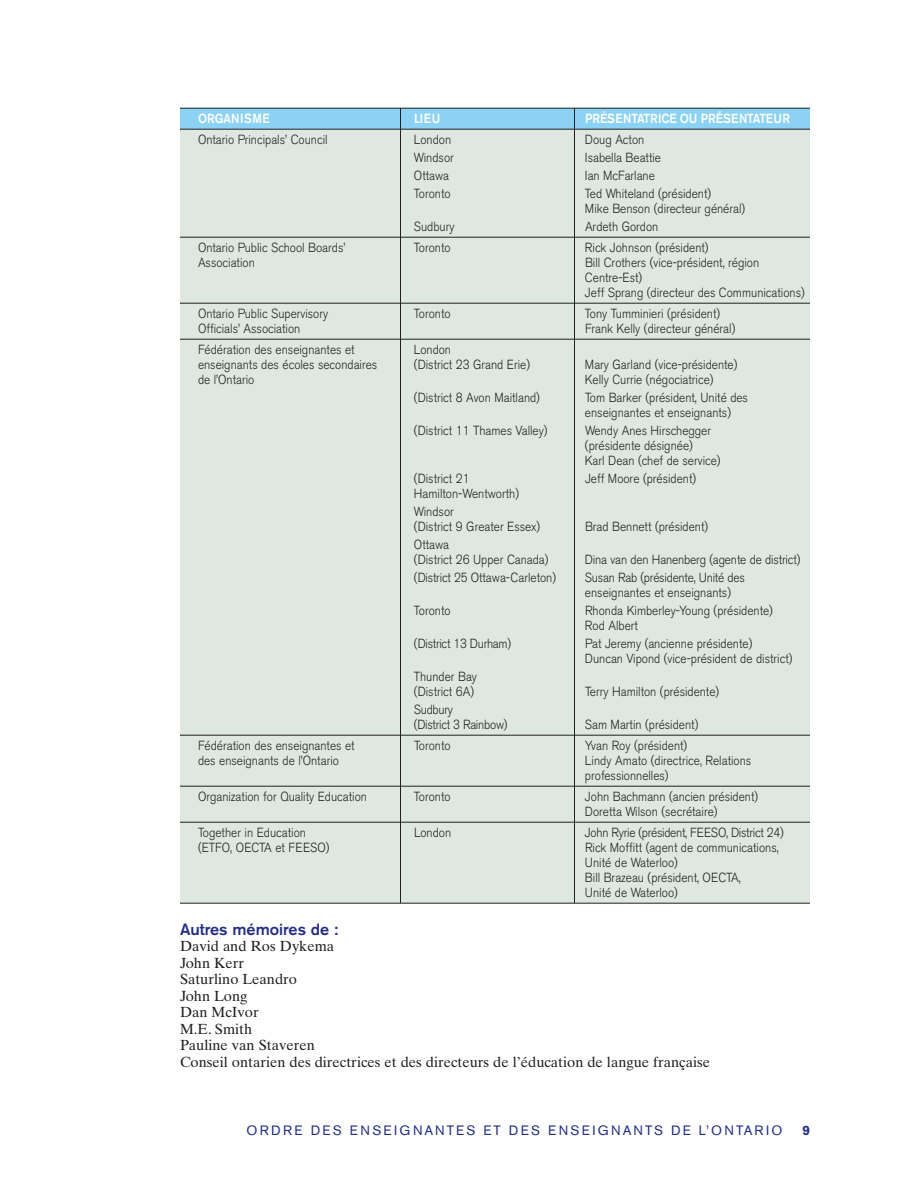
<style>
.page{position:relative;width:918px;height:1188px;background:#fff}
.page>*{position:absolute;margin:0;border:0;box-sizing:border-box;transform-origin:0 0}
.t1{font:500 16.2px "Akzidenz Grotesk BE";color:#232e84}
.t2{font:14.7px/16.5px "Times Ten";color:#231f20}
.t3{font:13.5px "Akzidenz Grotesk BE";letter-spacing:.165em;color:#232e84}
.t4{font:700 13.5px "Akzidenz Grotesk BE";color:#232e84}
.t5{font:300 13.2px/15px "Akzidenz Grotesk BE";color:#231f20;scale:.9 1}
.t6{font:300 13.2px/15px "Akzidenz Grotesk BE";letter-spacing:-.025em;color:#231f20;scale:.9 1}
.t7{font:500 13.2px "Akzidenz Grotesk BE";color:#fff;scale:.9 1}
.t8{font:500 13.2px "Akzidenz Grotesk BE";letter-spacing:.02em;color:#fff;scale:.9 1}
</style>
<div class="page">
<div style="left:180px;top:129px;width:630px;height:774px;background:#dee8e1"></div>
<div style="left:180px;top:108px;width:630px;height:21px;background:#8bd2f4"></div>
<hr style="left:180px;top:108px;width:630px;height:1px;background:#231f20">
<hr style="left:180px;top:129px;width:630px;height:1px;background:#231f20">
<hr style="left:180px;top:237px;width:630px;height:1px;background:#231f20">
<hr style="left:180px;top:303px;width:630px;height:1px;background:#231f20">
<hr style="left:180px;top:339px;width:630px;height:1px;background:#231f20">
<hr style="left:180px;top:735px;width:630px;height:1px;background:#231f20">
<hr style="left:180px;top:786px;width:630px;height:1px;background:#231f20">
<hr style="left:180px;top:822px;width:630px;height:1px;background:#231f20">
<hr style="left:180px;top:903px;width:630px;height:1px;background:#231f20">
<hr style="left:400px;top:108px;width:1px;height:795px;background:#231f20">
<hr style="left:574px;top:108px;width:1px;height:795px;background:#231f20">
<p class="t8" style="left:198px;top:114px;width:81px">ORGANISME</p>
<p class="t7" style="left:414px;top:114px;width:31px">LIEU</p>
<p class="t7" style="left:585px;top:114px;width:229px">PRÉSENTATRICE OU PRÉSENTATEUR</p>
<p class="t5" style="left:198px;top:134px;width:145px">Ontario Principals’ Council</p>
<p class="t5" style="left:414px;top:134px;width:43px">London</p>
<p class="t5" style="left:585px;top:134px;width:67px">Doug Acton</p>
<p class="t5" style="left:414px;top:152px;width:46px">Windsor</p>
<p class="t5" style="left:585px;top:152px;width:86px">Isabella Beattie</p>
<p class="t5" style="left:414px;top:170px;width:41px">Ottawa</p>
<p class="t5" style="left:585px;top:170px;width:79px">Ian McFarlane</p>
<p class="t5" style="left:414px;top:188px;width:42px">Toronto</p>
<p class="t5" style="left:585px;top:188px;width:180px">Ted Whiteland (président)<br>Mike Benson (directeur général)</p>
<p class="t5" style="left:414px;top:221px;width:47px">Sudbury</p>
<p class="t5" style="left:585px;top:221px;width:83px">Ardeth Gordon</p>
<p class="t5" style="left:198px;top:242px;width:165px">Ontario Public School Boards’</p>
<p class="t5" style="left:414px;top:242px;width:42px">Toronto</p>
<p class="t5" style="left:585px;top:242px;width:139px">Rick Johnson (président)</p>
<p class="t5" style="left:198px;top:257px;width:65px">Association</p>
<p class="t5" style="left:585px;top:257px;width:246px">Bill Crothers (vice-président, région<br>Centre-Est)<br>Jeff Sprang (directeur des Communications)</p>
<p class="t5" style="left:198px;top:308px;width:146px">Ontario Public Supervisory</p>
<p class="t5" style="left:414px;top:308px;width:42px">Toronto</p>
<p class="t5" style="left:585px;top:308px;width:152px">Tony Tumminieri (président)</p>
<p class="t5" style="left:198px;top:323px;width:115px">Officials’ Association</p>
<p class="t5" style="left:585px;top:323px;width:169px">Frank Kelly (directeur général)</p>
<p class="t5" style="left:198px;top:344px;width:176px">Fédération des enseignantes et</p>
<p class="t5" style="left:414px;top:344px;width:43px">London</p>
<p class="t5" style="left:198px;top:359px;width:201px">enseignants des écoles secondaires</p>
<p class="t5" style="left:414px;top:359px;width:131px">(District 23 Grand Erie)</p>
<p class="t5" style="left:585px;top:359px;width:171px">Mary Garland (vice-présidente)</p>
<p class="t5" style="left:198px;top:374px;width:64px">de l’Ontario</p>
<p class="t5" style="left:585px;top:374px;width:144px">Kelly Currie (négociatrice)</p>
<p class="t5" style="left:414px;top:392px;width:142px">(District 8 Avon Maitland)</p>
<p class="t5" style="left:585px;top:392px;width:183px">Tom Barker (président, Unité des enseignantes et enseignants)</p>
<p class="t5" style="left:414px;top:425px;width:150px">(District 11 Thames Valley)</p>
<p class="t5" style="left:585px;top:425px;width:152px">Wendy Anes Hirschegger (présidente désignée)<br>Karl Dean (chef de service)</p>
<p class="t5" style="left:414px;top:473px;width:63px">(District 21</p>
<p class="t5" style="left:585px;top:473px;width:125px">Jeff Moore (président)</p>
<p class="t5" style="left:414px;top:486px;width:118px;line-height:18px">Hamilton-Wentworth)<br>Windsor</p>
<p class="t5" style="left:414px;top:521px;width:142px">(District 9 Greater Essex)</p>
<p class="t5" style="left:585px;top:521px;width:138px">Brad Bennett (président)</p>
<p class="t5" style="left:414px;top:539px;width:151px">Ottawa<br>(District 26 Upper Canada)</p>
<p class="t5" style="left:585px;top:554px;width:241px">Dina van den Hanenberg (agente de district)</p>
<p class="t5" style="left:414px;top:572px;width:159px">(District 25 Ottawa-Carleton)</p>
<p class="t5" style="left:585px;top:572px;width:179px">Susan Rab (présidente, Unité des enseignantes et enseignants)</p>
<p class="t5" style="left:414px;top:605px;width:42px">Toronto</p>
<p class="t5" style="left:585px;top:605px;width:210px">Rhonda Kimberley-Young (présidente)<br>Rod Albert</p>
<p class="t6" style="left:414px;top:638px;width:109px">(District 13 Durham)</p>
<p class="t5" style="left:585px;top:638px;width:232px">Pat Jeremy (ancienne présidente)<br>Duncan Vipond (vice-président de district)</p>
<p class="t5" style="left:414px;top:671px;width:72px">Thunder Bay (District 6A)</p>
<p class="t5" style="left:585px;top:686px;width:151px">Terry Hamilton (présidente)</p>
<p class="t6" style="left:414px;top:704px;width:106px">Sudbury<br>(District 3 Rainbow)</p>
<p class="t5" style="left:585px;top:719px;width:127px">Sam Martin (président)</p>
<p class="t5" style="left:198px;top:740px;width:176px">Fédération des enseignantes et</p>
<p class="t5" style="left:414px;top:740px;width:42px">Toronto</p>
<p class="t5" style="left:585px;top:740px;width:115px">Yvan Roy (président)</p>
<p class="t5" style="left:198px;top:755px;width:158px">des enseignants de l’Ontario</p>
<p class="t5" style="left:585px;top:755px;width:186px">Lindy Amato (directrice, Relations professionnelles)</p>
<p class="t5" style="left:198px;top:791px;width:189px">Organization for Quality Education</p>
<p class="t5" style="left:414px;top:791px;width:42px">Toronto</p>
<p class="t5" style="left:585px;top:791px;width:194px">John Bachmann (ancien président)<br>Doretta Wilson (secrétaire)</p>
<p class="t5" style="left:198px;top:827px;width:121px">Together in Education</p>
<p class="t5" style="left:414px;top:827px;width:43px">London</p>
<p class="t6" style="left:585px;top:827px;width:222px">John Ryrie (président, FEESO, District 24)</p>
<p class="t5" style="left:198px;top:842px;width:148px">(ETFO, OECTA et FEESO)</p>
<p class="t5" style="left:585px;top:842px;width:217px">Rick Moffitt (agent de communications,<br>Unité de Waterloo)<br>Bill Brazeau (président, OECTA,<br>Unité de Waterloo)</p>
<p class="t1" style="left:180px;top:923px;width:160px">Autres mémoires de :</p>
<p class="t2" style="left:180px;top:940px;width:532px">David and Ros Dykema<br>John Kerr<br>Saturlino Leandro<br>John Long<br>Dan McIvor<br>M.E. Smith<br>Pauline van Staveren<br>Conseil ontarien des directrices et des directeurs de l’éducation de langue française</p>
<p class="t3" style="left:246px;top:1125px;width:537px">ORDRE DES ENSEIGNANTES ET DES ENSEIGNANTS DE L’ONTARIO</p>
<p class="t4" style="left:802px;top:1125px;width:9px">9</p>
</div>
